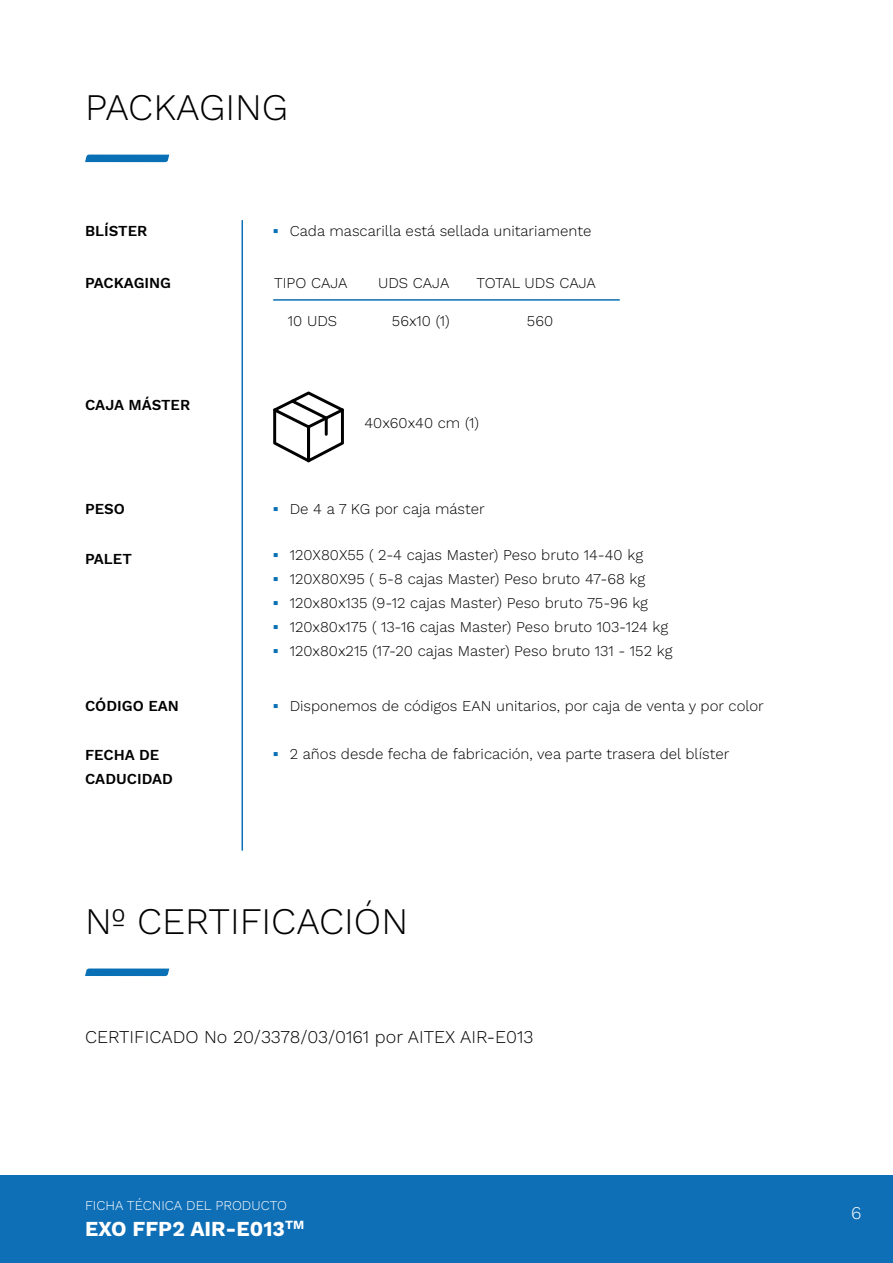
<style>
.page{position:relative;width:893px;height:1263px;background:#fff}
.page>*{position:absolute;margin:0;border:0;box-sizing:border-box;transform-origin:0 0}
.t1{font:37.5px "Work Sans";color:#000}
.t2{font:700 21px "Work Sans";color:#fff}
.t3{font:18px "Work Sans";color:#000}
.t4{font:18px "Work Sans";color:#fff}
.t5{font:15px "Work Sans";color:#000}
.t6{font:600 15px/24px "Work Sans";color:#000}
.t7{font:13.5px "Work Sans";color:#fff}
.s1{font-family:"Arial";font-weight:700;color:#0a70b5}
</style>
<div class="page">
<div style="left:0;top:1175px;width:893px;height:88px;background:#0e6eb6"></div>
<svg style="left:85px;top:155px;width:84px;height:7px"></svg>
<svg style="left:85px;top:968px;width:84px;height:8px"></svg>
<hr style="left:242px;top:220px;width:1px;height:631px;background:#0a70b5">
<hr style="left:273px;top:299px;width:347px;height:2px;background:#0a70b5">
<svg style="left:273px;top:391px;width:71px;height:71px"></svg>
<h1 class="t1" style="left:85px;top:79px;width:205px">PACKAGING</h1>
<p class="t6" style="left:85px;top:219px;width:64px">BLÍSTER</p>
<p class="t6" style="left:85px;top:272px;width:88px">PACKAGING</p>
<p class="t6" style="left:85px;top:393px;width:107px">CAJA MÁSTER</p>
<p class="t6" style="left:85px;top:497px;width:41px">PESO</p>
<p class="t6" style="left:85px;top:548px;width:48px">PALET</p>
<p class="t6" style="left:85px;top:695px;width:95px">CÓDIGO EAN</p>
<p class="t6" style="left:85px;top:743px;width:89px">FECHA DE<br>CADUCIDAD</p>
<p class="t5" style="left:273px;top:219px;width:320px"><span class="s1">▪</span> Cada mascarilla está sellada unitariamente</p>
<p class="t5" style="left:274px;top:272px;width:75px">TIPO CAJA</p>
<p class="t5" style="left:378px;top:272px;width:73px">UDS CAJA</p>
<p class="t5" style="left:477px;top:272px;width:121px">TOTAL UDS CAJA</p>
<p class="t5" style="left:288px;top:309px;width:51px">10 UDS</p>
<p class="t5" style="left:392px;top:309px;width:59px">56x10 (1)</p>
<p class="t5" style="left:527px;top:309px;width:28px">560</p>
<p class="t5" style="left:365px;top:411px;width:116px">40x60x40 cm (1)</p>
<p class="t5" style="left:273px;top:497px;width:213px"><span class="s1">▪</span> De 4 a 7 KG por caja máster</p>
<p class="t5" style="left:273px;top:544px;width:371px"><span class="s1">▪</span> 120X80X55 ( 2-4 cajas Master) Peso bruto 14-40 kg</p>
<p class="t5" style="left:273px;top:568px;width:373px"><span class="s1">▪</span> 120X80X95 ( 5-8 cajas Master) Peso bruto 47-68 kg</p>
<p class="t5" style="left:273px;top:592px;width:376px"><span class="s1">▪</span> 120x80x135 (9-12 cajas Master) Peso bruto 75-96 kg</p>
<p class="t5" style="left:273px;top:616px;width:396px"><span class="s1">▪</span> 120x80x175 ( 13-16 cajas Master) Peso bruto 103-124 kg</p>
<p class="t5" style="left:273px;top:640px;width:401px"><span class="s1">▪</span> 120x80x215 (17-20 cajas Master) Peso bruto 131 - 152 kg</p>
<p class="t5" style="left:273px;top:695px;width:492px"><span class="s1">▪</span> Disponemos de códigos EAN unitarios, por caja de venta y por color</p>
<p class="t5" style="left:273px;top:742px;width:458px"><span class="s1">▪</span> 2 años desde fecha de fabricación, vea parte trasera del blíster</p>
<h1 class="t1" style="left:85px;top:892px;width:325px">Nº CERTIFICACIÓN</h1>
<p class="t3" style="left:85px;top:1023px;width:450px">CERTIFICADO No 20/3378/03/0161 por AITEX AIR-E013</p>
<p class="t7" style="left:85px;top:1195px;width:203px">FICHA TÉCNICA DEL PRODUCTO</p>
<h2 class="t2" style="left:85px;top:1216px;width:221px">EXO FFP2 AIR-E013<sup>TM</sup></h2>
<p class="t4" style="left:851px;top:1199px;width:12px">6</p>
</div>
